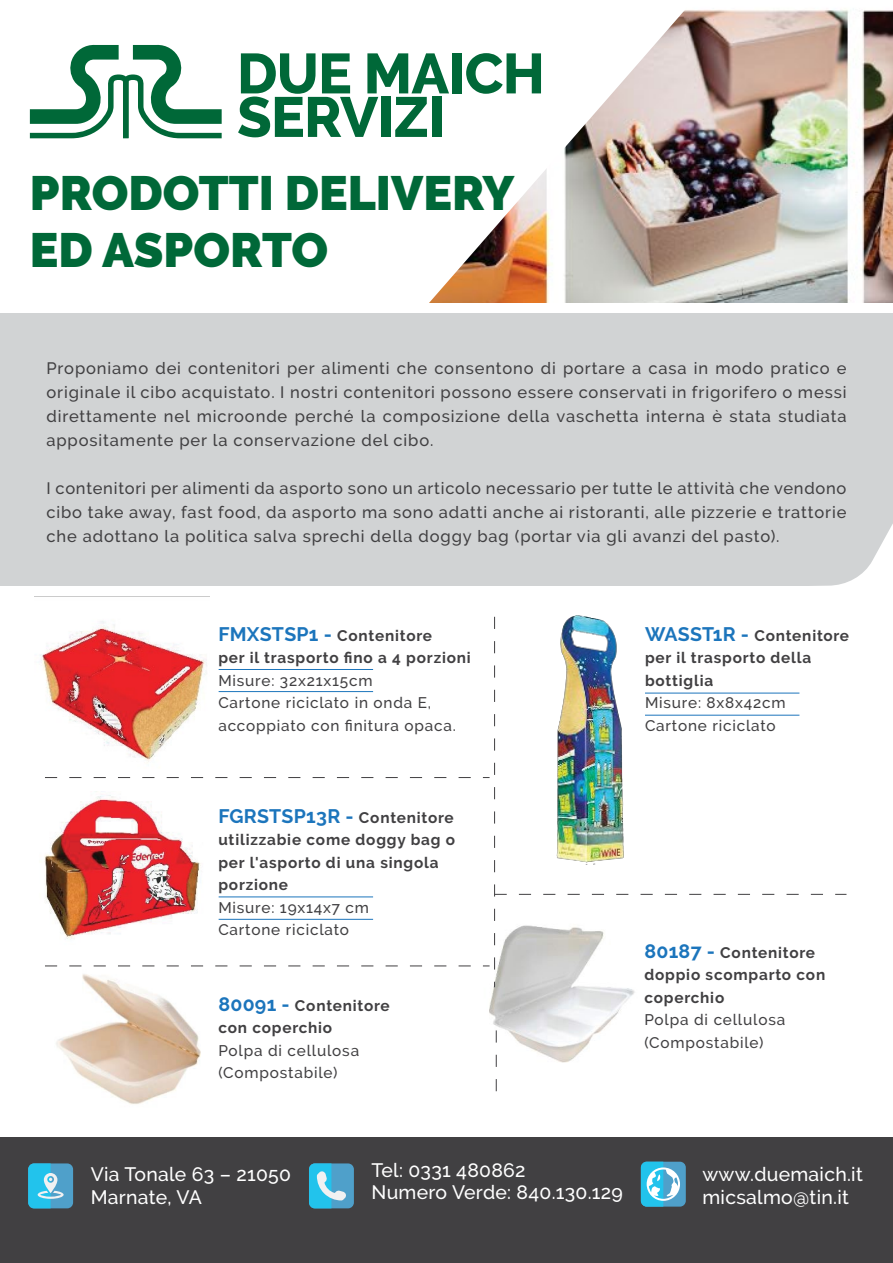
<style>
.page{position:relative;width:893px;height:1263px;background:#fff}
.page>*{position:absolute;margin:0;border:0;box-sizing:border-box;transform-origin:0 0}
.t1{font:800 56.4px/43.5px "Raleway";letter-spacing:-.015em;color:#006838}
.t2{font:900 48px/57.6px "Raleway";color:#006838}
.t3{font:700 19.5px "Raleway";letter-spacing:.015em;color:#1c75bc}
.t4{font:500 19.35px/23px "Raleway";letter-spacing:.015em;color:#fff}
.t5{font:500 16.5px/24px "Raleway";letter-spacing:.055em;color:#414042;text-align:justify}
.t6{font:700 15.3px/22.5px "Raleway";letter-spacing:.055em;color:#414042}
.t7{font:500 15.3px/22.5px "Raleway";letter-spacing:.055em;color:#414042}
.s1{font-size:19.5px;color:#1c75bc}
.s2{font-size:15.3px;color:#414042}
</style>
<div class="page">
<div style="left:0;top:1138px;width:893px;height:125px;background:#414042"></div>
<img style="left:829px;top:10px;width:64px;height:293px">
<img style="left:29px;top:10px;width:800px;height:293px">
<div style="left:28px;top:1163px;width:45px;height:45px;background:#4fa0ca;border-radius:6px"></div>
<svg style="left:28px;top:1163px;width:36px;height:45px"></svg>
<div style="left:641px;top:1162px;width:45px;height:44px;background:#4fa0ca;border-radius:6px"></div>
<svg style="left:641px;top:1162px;width:39px;height:44px"></svg>
<svg style="left:30px;top:44px;width:192px;height:94px"></svg>
<div style="left:309px;top:1163px;width:45px;height:45px;background:#4fa0ca;border-radius:6px"></div>
<svg style="left:309px;top:1163px;width:37px;height:45px"></svg>
<div style="left:0;top:313px;width:893px;height:273px;background:#d1d3d4"></div>
<img style="left:35px;top:596px;width:175px;height:75px">
<img style="left:56px;top:987px;width:145px;height:117px">
<img style="left:489px;top:987px;width:146px;height:80px">
<svg style="left:45px;top:617px;width:801px;height:370px"></svg>
<svg style="left:496px;top:1030px;width:1px;height:62px"></svg>
<h1 class="t1" style="left:237px;top:52px;width:309px">DUE MAICH<br>SERVIZI</h1>
<h2 class="t2" style="left:30px;top:164px;width:486px">PRODOTTI DELIVERY<br>ED ASPORTO</h2>
<p class="t5" style="left:46px;top:356px;width:802px">Proponiamo dei contenitori per alimenti che consentono di portare a casa in modo pratico e originale il cibo acquistato. I nostri contenitori possono essere conservati in frigorifero o messi direttamente nel microonde perché la composizione della vaschetta interna è stata studiata appositamente per la conservazione del cibo.</p>
<p class="t5" style="left:46px;top:476px;width:801px">I contenitori per alimenti da asporto sono un articolo necessario per tutte le attività che vendono cibo take away, fast food, da asporto ma sono adatti anche ai ristoranti, alle pizzerie e trattorie che adottano la politica salva sprechi della doggy bag (portar via gli avanzi del pasto).</p>
<p class="t6" style="left:218px;top:624px;width:254px"><span class="s1">FMXSTSP1 -</span> Contenitore<br>per il trasporto fino a 4 porzioni</p>
<p class="t7" style="left:218px;top:669px;width:239px">Misure: 32x21x15cm<br>Cartone riciclato in onda E, accoppiato con finitura opaca.</p>
<p class="t3" style="left:218px;top:805px;width:237px">FGRSTSP13R - <span class="s2">Contenitore</span></p>
<p class="t6" style="left:218px;top:829px;width:238px">utilizzabie come doggy bag o per l'asporto di una singola porzione</p>
<p class="t7" style="left:218px;top:896px;width:152px">Misure: 19x14x7 cm<br>Cartone riciclato</p>
<p class="t6" style="left:218px;top:994px;width:173px"><span class="s1">80091 -</span> Contenitore con coperchio</p>
<p class="t7" style="left:218px;top:1039px;width:142px">Polpa di cellulosa (Compostabile)</p>
<p class="t6" style="left:645px;top:624px;width:206px"><span class="s1">WASST1R -</span> Contenitore per il trasporto della bottiglia</p>
<p class="t7" style="left:645px;top:692px;width:142px">Misure: 8x8x42cm<br>Cartone riciclato</p>
<p class="t6" style="left:644px;top:941px;width:182px"><span class="s1">80187 -</span> Contenitore doppio scomparto con coperchio</p>
<p class="t7" style="left:644px;top:1008px;width:142px">Polpa di cellulosa (Compostabile)</p>
<p class="t4" style="left:371px;top:1158px;width:253px">Tel: 0331 480862<br>Numero Verde: 840.130.129</p>
<p class="t4" style="left:91px;top:1162px;width:202px">Via Tonale 63 – 21050<br>Marnate, VA</p>
<p class="t4" style="left:702px;top:1163px;width:162px">www.duemaich.it micsalmo@tin.it</p>
</div>
